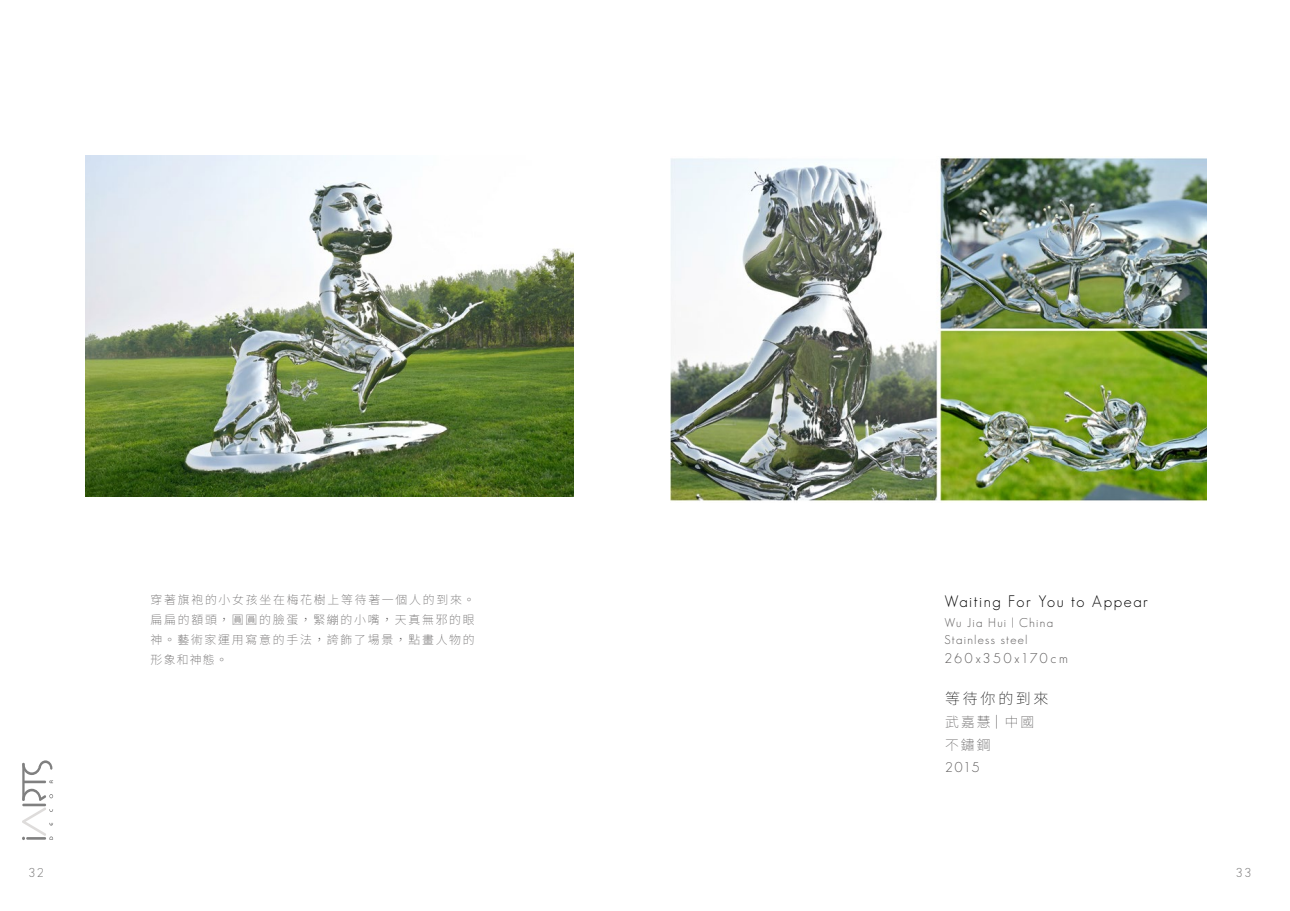
<style>
.page{position:relative;width:1290px;height:911px;background:#fff}
.page>*{position:absolute;margin:0;border:0;box-sizing:border-box;transform-origin:0 0}
.t1{font:300 16.25px "Geosans";letter-spacing:.095em;color:#000}
.t2{font:100 15px "Noto Sans TC";letter-spacing:.185em;color:#000}
.t3{font:300 13.75px "Geosans";letter-spacing:.18em;color:#595757}
.t4{font:100 13.75px/22.5px "Noto Sans TC";letter-spacing:.15em;color:#595757}
.t5{font:300 12.5px/17.5px "Geosans";letter-spacing:.1em;color:#595757}
.t6{font:300 12.5px "Geosans";color:#727171}
.t7{font:100 11.88px/20px "Noto Sans TC";letter-spacing:.15em;color:#595757;text-align:justify}
</style>
<div class="page">
<hr style="left:22px;top:803px;width:24px;height:3px;background:#000">
<svg style="left:22px;top:760px;width:31px;height:41px"></svg>
<svg style="left:22px;top:807px;width:31px;height:33px"></svg>
<img style="left:85px;top:156px;width:488px;height:340px">
<img style="left:671px;top:156px;width:535px;height:346px">
<p class="t7" style="left:151px;top:589px;width:326px">穿著旗袍的小女孩坐在梅花樹上等待著一個人的到來。扁扁的額頭，圓圓的臉蛋，緊繃的小嘴，天真無邪的眼神。藝術家運用寫意的手法，誇飾了場景，點畫人物的形象和神態。</p>
<h1 class="t1" style="left:944px;top:592px;width:205px">Waiting For You to Appear</h1>
<p class="t5" style="left:944px;top:613px;width:110px">Wu Jia Hui | China<br>Stainless steel</p>
<p class="t3" style="left:944px;top:650px;width:125px">260x350x170cm</p>
<p class="t2" style="left:945px;top:690px;width:105px">等待你的到來</p>
<p class="t4" style="left:945px;top:711px;width:91px">武嘉慧｜中國不鏽鋼</p>
<p class="t3" style="left:945px;top:759px;width:36px">2015</p>
<p class="t6" style="left:28px;top:865px;width:17px">32</p>
<p class="t6" style="left:1236px;top:865px;width:17px">33</p>
</div>
